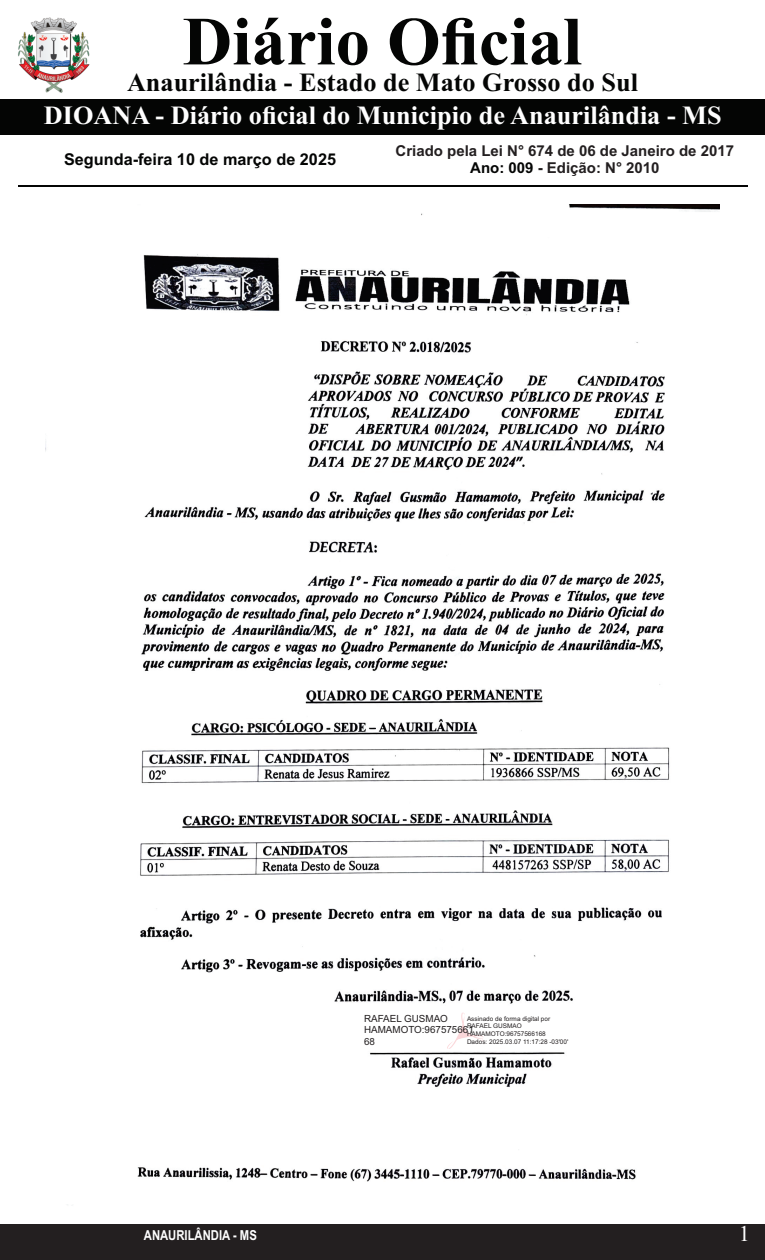
<style>
.page{position:relative;width:765px;height:1260px;background:#fff}
.page>*{position:absolute;margin:0;border:0;box-sizing:border-box;transform-origin:0 0}
.t1{font:700 68.75px "Times New Roman";color:#040504}
.t2{font:700 26.25px "Times New Roman";color:#fff}
.t3{font:700 26.25px "Times New Roman";color:#040504}
.t4{font:22.5px "Times New Roman";color:#fff}
.t5{font:700 16.25px "Arial";color:#040504}
.t6{font:700 15px/16.8px "Arial";color:#231f20;text-align:center}
.t7{font:700 13.75px "Arial Narrow";color:#fff}
.t8{font:9.88px "Arial";color:#231f20}
.t9{font:6.38px "Arial";color:#231f20}
.s1{color:#040504}
</style>
<div class="page">
<div style="left:0;top:1225px;width:765px;height:35px;background:#231f20"></div>
<div style="left:0;top:100px;width:765px;height:35px;background:#040504"></div>
<hr style="left:18px;top:185px;width:729px;height:2px;background:#040504">
<img style="left:18px;top:18px;width:71px;height:75px">
<img style="left:45px;top:204px;width:675px;height:1001px">
<svg style="left:447px;top:1013px;width:36px;height:36px"></svg>
<h1 class="t1" style="left:183px;top:18px;width:401px">Diário Oficial</h1>
<h2 class="t2" style="left:44px;top:106px;width:679px">DIOANA - Diário oficial do Municipio de Anaurilândia - MS</h2>
<h2 class="t3" style="left:127px;top:74px;width:512px">Anaurilândia - Estado de Mato Grosso do Sul</h2>
<h3 class="t5" style="left:64px;top:153px;width:274px">Segunda-feira 10 de março de 2025</h3>
<h3 class="t6" style="left:396px;top:144px;width:340px">Criado pela Lei N° 674 de 06 de Janeiro de 2017<br><span class="s1">Ano: 009</span> - Edição: N° 2010</h3>
<h3 class="t7" style="left:144px;top:1229px;width:114px">ANAURILÂNDIA - MS</h3>
<h3 class="t8" style="left:364px;top:1014px;width:85px">RAFAEL GUSMAO</h3>
<p class="t9" style="left:467px;top:1016px;width:85px">Assinado de forma digital por</p>
<p class="t9" style="left:467px;top:1024px;width:56px">RAFAEL GUSMAO</p>
<p class="t9" style="left:364px;top:1032px;width:183px"><sup>HAMAMOTO:967575661</sup>HAMAMOTO:96757566168</p>
<h3 class="t8" style="left:364px;top:1038px;width:12px">68</h3>
<p class="t9" style="left:467px;top:1039px;width:103px">Dados: 2025.03.07 11:17:28 -03'00'</p>
<h3 class="t4" style="left:739px;top:1225px;width:13px">1</h3>
</div>
